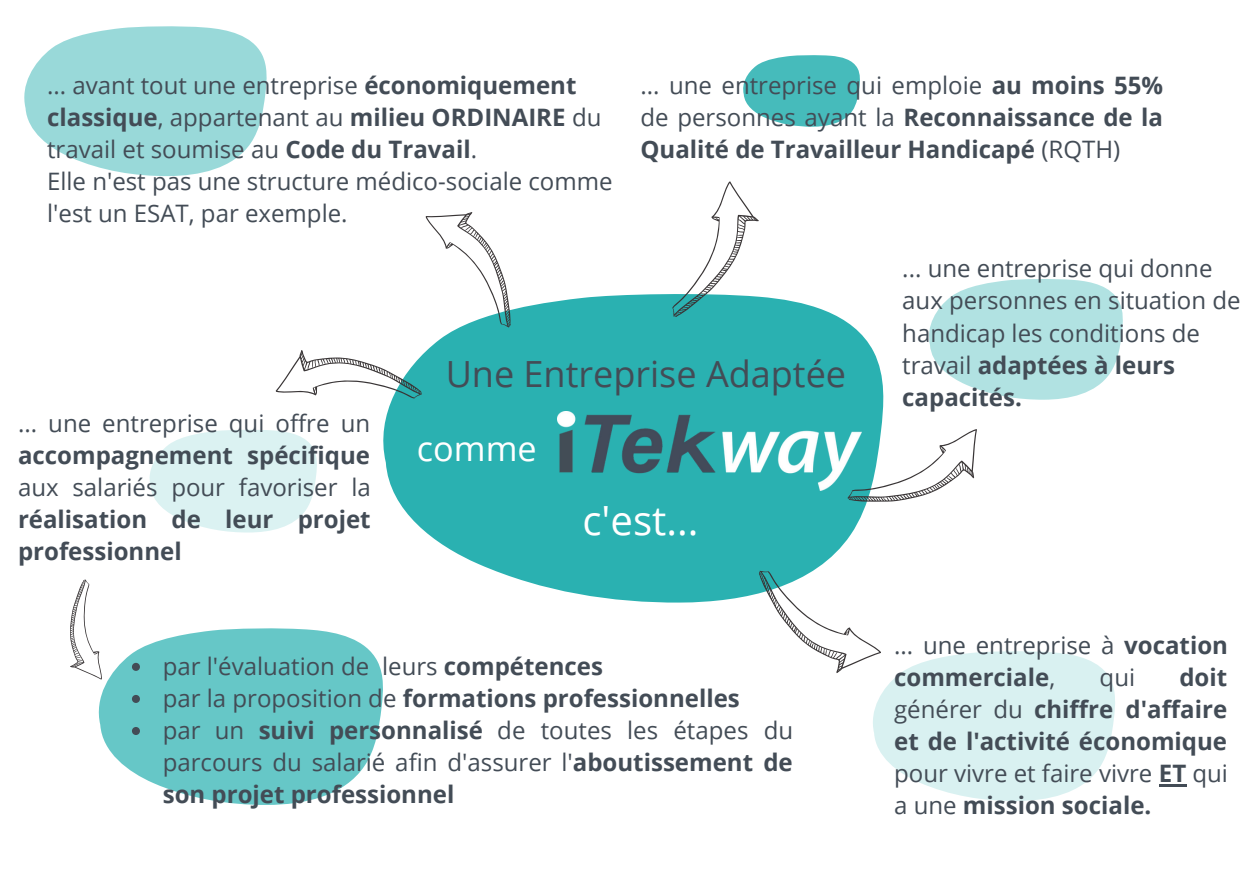
<style>
.page{position:relative;width:1258px;height:894px;background:#fff}
.page>*{position:absolute;margin:0;border:0;box-sizing:border-box;transform-origin:0 0}
.t1{font:40.2px "Open Sans";color:#fff}
.t2{font:36px "Open Sans";color:#434c56}
.t3{font:34.2px "Open Sans";color:#fff}
.t4{font:24px/32.1px "Open Sans";color:#434c56}
.t5{font:700 24px/32.1px "Open Sans";color:#434c56;text-align:justify}
.s1{font-weight:700}
.s2{font-weight:400}
</style>
<div class="page">
<svg style="left:425px;top:294px;width:428px;height:308px;background:#3db8b8"></svg>
<img style="left:558px;top:411px;width:289px;height:79px">
<svg style="left:98px;top:628px;width:285px;height:177px;background:#7ccfcf"></svg>
<svg style="left:743px;top:55px;width:117px;height:72px"></svg>
<svg style="left:24px;top:26px;width:243px;height:150px"></svg>
<svg style="left:847px;top:279px;width:276px;height:252px"></svg>
<svg style="left:633px;top:181px;width:148px;height:137px"></svg>
<svg style="left:758px;top:549px;width:357px;height:252px"></svg>
<svg style="left:149px;top:212px;width:376px;height:320px"></svg>
<svg style="left:70px;top:579px;width:74px;height:107px"></svg>
<svg style="left:132px;top:694px;width:8px;height:8px"></svg>
<svg style="left:132px;top:726px;width:8px;height:8px"></svg>
<hr style="left:1159px;top:784px;width:27px;height:2px;background:#434c56">
<p class="t4" style="left:47px;top:68px;width:567px">... avant tout une entreprise <span class="s1">économiquement classique</span>, appartenant au <span class="s1">milieu ORDINAIRE</span> du travail et soumise au <span class="s1">Code du Travail</span>.<br>Elle n'est pas une structure médico-sociale comme l'est un ESAT, par exemple.</p>
<p class="t5" style="left:640px;top:68px;width:524px"><span class="s2">... une entreprise qui emploie</span> au moins 55% <span class="s2">de personnes ayant la</span> Reconnaissance de la Qualité de Travailleur Handicapé <span class="s2">(RQTH)</span></p>
<p class="t4" style="left:18px;top:406px;width:354px">... une entreprise qui offre un</p>
<p class="t5" style="left:18px;top:438px;width:354px">accompagnement spécifique</p>
<p class="t4" style="left:18px;top:470px;width:354px">aux salariés pour favoriser la</p>
<p class="t5" style="left:18px;top:502px;width:354px">réalisation de leur projet professionnel</p>
<h2 class="t2" style="left:446px;top:349px;width:402px">Une Entreprise Adaptée</h2>
<h3 class="t3" style="left:417px;top:424px;width:121px">comme</h3>
<h1 class="t1" style="left:582px;top:491px;width:118px">c'est...</h1>
<p class="t4" style="left:163px;top:649px;width:632px">par l'évaluation de leurs <span class="s1">compétences<br></span>par la proposition de <span class="s1">formations professionnelles<br></span>par un <span class="s1">suivi personnalisé</span> de toutes les étapes du parcours du salarié afin d'assurer l'<span class="s1">aboutissement de son projet professionnel</span></p>
<p class="t4" style="left:902px;top:252px;width:340px">... une entreprise qui donne aux personnes en situation de handicap les conditions de travail <span class="s1">adaptées à leurs capacités.</span></p>
<p class="t5" style="left:894px;top:628px;width:335px"><span class="s2">... une entreprise à</span> vocation commerciale<span class="s2">,</span></p>
<p class="t5" style="left:894px;top:660px;width:335px;text-indent:285px">doit <span class="s2">générer du</span> chiffre d'affaire et de l'activité économique <span class="s2">pour vivre et faire vivre</span> ET <span class="s2">qui a une</span> mission sociale.</p>
<p class="t4" style="left:1099px;top:660px;width:37px">qui</p>
</div>
